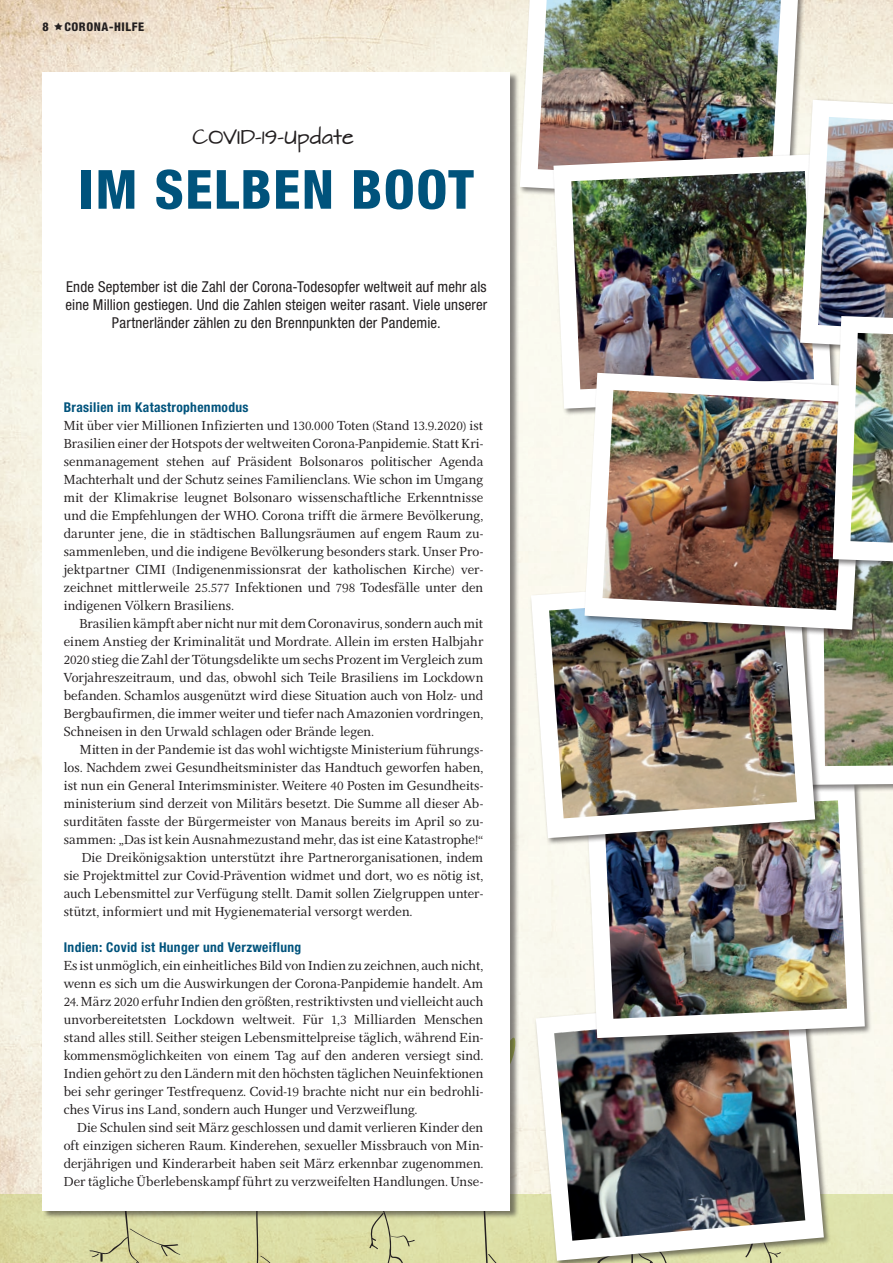
<style>
.page{position:relative;width:893px;height:1263px;background:#fff}
.page>*{position:absolute;margin:0;border:0;box-sizing:border-box;transform-origin:0 0}
.t1{font:800 condensed 54px "Helvetica Neue LT Std";letter-spacing:.03em;color:#00537c}
.Uberschriftvorher{font:18px "Architects Daughter";color:#231f20}
.Lead{font:condensed 15px/18px "Helvetica Neue LT Std";letter-spacing:.01em;color:#231f20;text-align:center}
.fliesstext2{font:13.5px/18px "Res Publica";color:#231f20;text-align:justify}
.fliesstext{font:13.5px/18px "Res Publica";letter-spacing:-.005em;color:#231f20;text-align:justify}
.fliestext_zwt_gelb_b{font:700 condensed 13.5px "Helvetica Neue LT Std";letter-spacing:.025em;color:#00537c}
.t2{font:800 condensed 12px "Helvetica Neue LT Std";letter-spacing:.05em;color:#231f20}
</style>
<div class="page">
<img style="left:0;top:0;width:893px;height:1194px">
<div style="left:0;top:1194px;width:893px;height:69px;background:linear-gradient(to bottom,#dde0aa,#dbdca3)"></div>
<svg style="left:430px;top:1034px;width:98px;height:229px"></svg>
<svg style="left:347px;top:1219px;width:68px;height:44px"></svg>
<svg style="left:243px;top:1219px;width:39px;height:44px"></svg>
<svg style="left:85px;top:1219px;width:96px;height:44px"></svg>
<div style="left:534px;top:993px;width:297px;height:270px;background:#231f20;opacity:.55"></div>
<svg style="left:536px;top:995px;width:288px;height:266px"></svg>
<img style="left:554px;top:1013px;width:251px;height:228px">
<div style="left:518px;top:0;width:290px;height:208px;background:#231f20;opacity:.55"></div>
<svg style="left:520px;top:0;width:278px;height:201px"></svg>
<img style="left:538px;top:0;width:243px;height:181px">
<div style="left:42px;top:72px;width:477px;height:1147px;background:#231f20;opacity:.55"></div>
<div style="left:43px;top:72px;width:467px;height:1138px;background:#fff"></div>
<div style="left:585px;top:782px;width:288px;height:264px;background:#231f20;opacity:.55"></div>
<svg style="left:587px;top:792px;width:278px;height:246px"></svg>
<img style="left:604px;top:800px;width:243px;height:219px">
<svg style="left:553px;top:154px;width:245px;height:255px"></svg>
<img style="left:571px;top:171px;width:229px;height:218px">
<div style="left:804px;top:537px;width:89px;height:255px;background:#231f20;opacity:.55"></div>
<div style="left:798px;top:98px;width:95px;height:266px;background:#231f20;opacity:.55"></div>
<div style="left:530px;top:575px;width:293px;height:271px;background:#231f20;opacity:.55"></div>
<img style="left:531px;top:577px;width:284px;height:261px">
<img style="left:549px;top:594px;width:248px;height:224px">
<div style="left:583px;top:371px;width:289px;height:266px;background:#231f20;opacity:.55"></div>
<img style="left:585px;top:373px;width:215px;height:257px">
<img style="left:602px;top:390px;width:198px;height:220px">
<img style="left:800px;top:100px;width:93px;height:685px">
<img style="left:850px;top:333px;width:43px;height:210px">
<svg style="left:54px;top:22px;width:9px;height:8px"></svg>
<p class="t2" style="left:43px;top:19px;width:8px">8</p>
<p class="t2" style="left:64px;top:19px;width:81px">CORONA-HILFE</p>
<p class="Uberschriftvorher" style="left:193px;top:128px;width:163px">COVID-19-Update</p>
<p class="t1" style="left:79px;top:156px;width:397px">IM SELBEN BOOT</p>
<p class="Lead" style="left:65px;top:278px;width:423px">Ende September ist die Zahl der Corona-Todesopfer weltweit auf mehr als eine Million gestiegen. Und die Zahlen steigen weiter rasant. Viele unserer<br>Partnerländer zählen zu den Brennpunkten der Pandemie.</p>
<p class="fliestext_zwt_gelb_b" style="left:64px;top:398px;width:186px">Brasilien im Katastrophenmodus</p>
<p class="fliesstext" style="left:64px;top:416px;width:421px">Mit über vier Millionen Infizierten und 130.000 Toten (Stand 13.9.2020) ist Brasilien einer der Hotspots der weltweiten Corona-Panpidemie. Statt Kri&shy;senmanagement stehen auf Präsident Bolsonaros politischer Agenda Machterhalt und der Schutz seines Familienclans. Wie schon im Umgang mit der Klimakrise leugnet Bolsonaro wissenschaftliche Erkenntnisse und die Empfehlungen der WHO. Corona trifft die ärmere Bevölkerung, darunter jene, die in städtischen Ballungsräumen auf engem Raum zu&shy;sammenleben, und die indigene Bevölkerung besonders stark. Unser Pro&shy;jektpartner CIMI (Indigenenmissionsrat der katholischen Kirche) ver&shy;zeichnet mittlerweile 25.577 Infektionen und 798 Todesfälle unter den indigenen Völkern Brasiliens.</p>
<p class="fliesstext2" style="left:64px;top:614px;width:421px;text-indent:16px">Brasilien kämpft aber nicht nur mit dem Coronavirus, sondern auch mit einem Anstieg der Kriminalität und Mordrate. Allein im ersten Halbjahr 2020 stieg die Zahl der Tötungsdelikte um sechs Prozent im Vergleich zum Vorjahreszeitraum, und das, obwohl sich Teile Brasiliens im Lockdown befanden. Schamlos ausgenützt wird diese Situation auch von Holz- und Bergbaufirmen, die immer weiter und tiefer nach Amazonien vordringen, Schneisen in den Urwald schlagen oder Brände legen.</p>
<p class="fliesstext2" style="left:64px;top:740px;width:421px;text-indent:16px">Mitten in der Pandemie ist das wohl wichtigste Ministerium führungs&shy;los. Nachdem zwei Gesundheitsminister das Handtuch geworfen haben, ist nun ein General Interimsminister. Weitere 40 Posten im Gesundheits&shy;ministerium sind derzeit von Militärs besetzt. Die Summe all dieser Ab&shy;surditäten fasste der Bürgermeister von Manaus bereits im April so zu&shy;sammen: „Das ist kein Ausnahmezustand mehr, das ist eine Katastrophe!“</p>
<p class="fliesstext2" style="left:64px;top:848px;width:421px;text-indent:18px">Die Dreikönigsaktion unterstützt ihre Partnerorganisationen, indem sie Projektmittel zur Covid-Prävention widmet und dort, wo es nötig ist, auch Lebensmittel zur Verfügung stellt. Damit sollen Zielgruppen unter&shy;stützt, informiert und mit Hygienematerial versorgt werden.</p>
<p class="fliestext_zwt_gelb_b" style="left:64px;top:938px;width:239px">Indien: Covid ist Hunger und Verzweiflung</p>
<p class="fliesstext" style="left:64px;top:956px;width:421px">Es ist unmöglich, ein einheitliches Bild von Indien zu zeichnen, auch nicht, wenn es sich um die Auswirkungen der Corona-Panpidemie handelt. Am</p>
<p class="fliesstext" style="left:64px;top:992px;width:421px">24. März 2020 erfuhr Indien den größten, restriktivsten und vielleicht auch unvorbereitetsten Lockdown weltweit. Für 1,3 Milliarden Menschen stand alles still. Seither steigen Lebensmittelpreise täglich, während Ein&shy;kommensmöglichkeiten von einem Tag auf den anderen versiegt sind.<br>Indien gehört zu den Ländern mit den höchsten täglichen Neuinfektionen bei sehr geringer Testfrequenz. Covid-19 brachte nicht nur ein bedrohli&shy;ches Virus ins Land, sondern auch Hunger und Verzweiflung.</p>
<p class="fliesstext2" style="left:64px;top:1118px;width:421px;text-indent:14px">Die Schulen sind seit März geschlossen und damit verlieren Kinder den oft einzigen sicheren Raum. Kinderehen, sexueller Missbrauch von Min&shy;derjährigen und Kinderarbeit haben seit März erkennbar zugenommen.<br>Der tägliche Überlebenskampf führt zu verzweifelten Handlungen. Unse-</p>
</div>
